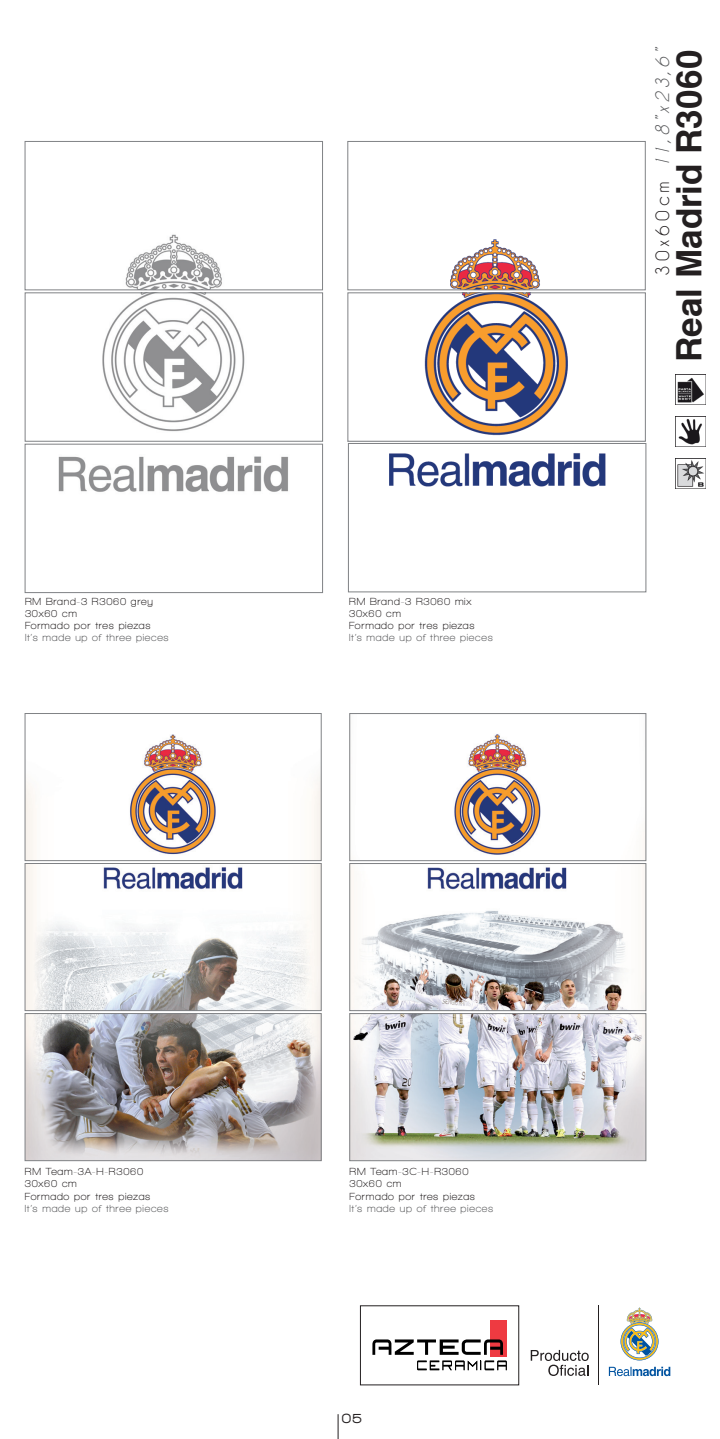
<style>
.page{position:relative;width:720px;height:1439px;background:#fff}
.page>*{position:absolute;margin:0;border:0;box-sizing:border-box;transform-origin:0 0}
.t1{font:700 35px "Helvetica";color:#231f20}
._12-FORMATO_bajo_tít{font:italic 17.5px "Caviar Dreams";color:#57585a}
._13-TEXTOS_INFORMACI{font:900 14px "Walkway Expand";color:#231f20;scale:.85 1}
._3_3-DESPIECES_PAGIN{font:700 10.5px "Walkway";letter-spacing:.065em;color:#231f20}
._3_3-DESPIECES_PAGIN-2{font:700 10.5px "Walkway";letter-spacing:.065em;color:#57585a}
.s1{font-style:normal;color:#231f20}
</style>
<div class="page">
<img style="left:389px;top:453px;width:217px;height:34px">
<div style="left:348px;top:443px;width:298px;height:149px;border:1px solid #808285"></div>
<img style="left:58px;top:456px;width:231px;height:36px">
<div style="left:25px;top:444px;width:297px;height:149px;border:1px solid #808285"></div>
<img style="left:424px;top:295px;width:144px;height:141px">
<img style="left:102px;top:295px;width:143px;height:137px">
<div style="left:25px;top:293px;width:298px;height:148px;border:1px solid #808285"></div>
<img style="left:450px;top:239px;width:90px;height:49px">
<div style="left:347px;top:141px;width:298px;height:149px;border:1px solid #808285"></div>
<img style="left:125px;top:234px;width:97px;height:54px">
<div style="left:25px;top:141px;width:297px;height:149px;border:1px solid #808285"></div>
<img style="left:27px;top:1015px;width:292px;height:144px">
<div style="left:25px;top:1013px;width:296px;height:148px;border:1px solid #808285"></div>
<img style="left:27px;top:865px;width:292px;height:144px">
<div style="left:25px;top:863px;width:296px;height:148px;border:1px solid #808285"></div>
<img style="left:27px;top:734px;width:292px;height:125px">
<div style="left:25px;top:713px;width:296px;height:148px;border:1px solid #808285"></div>
<svg style="left:337px;top:1414px;width:1px;height:25px"></svg>
<hr style="left:598px;top:1305px;width:1px;height:80px;background:#231f20">
<svg style="left:608px;top:1307px;width:62px;height:69px"></svg>
<svg style="left:530px;top:1350px;width:58px;height:26px"></svg>
<div style="left:490px;top:1320px;width:16px;height:36px;background:#ee3a41"></div>
<svg style="left:372px;top:1339px;width:131px;height:15px"></svg>
<svg style="left:417px;top:1360px;width:89px;height:10px"></svg>
<div style="left:360px;top:1305px;width:159px;height:80px;border:1px solid #231f20"></div>
<img style="left:351px;top:1015px;width:293px;height:144px">
<div style="left:349px;top:1013px;width:297px;height:148px;border:1px solid #808285"></div>
<img style="left:351px;top:865px;width:293px;height:144px">
<div style="left:349px;top:863px;width:297px;height:148px;border:1px solid #808285"></div>
<img style="left:454px;top:734px;width:87px;height:121px">
<div style="left:349px;top:713px;width:297px;height:148px;border:1px solid #808285"></div>
<img style="left:675px;top:417px;width:27px;height:29px">
<img style="left:675px;top:459px;width:29px;height:30px">
<img style="left:675px;top:375px;width:29px;height:29px">
<p class="_3_3-DESPIECES_PAGIN" style="left:25px;top:595px;width:129px">RM Brand-3 R3060 grey</p>
<p class="_3_3-DESPIECES_PAGIN" style="left:25px;top:607px;width:53px">30x60 cm</p>
<p class="_3_3-DESPIECES_PAGIN" style="left:25px;top:620px;width:127px">Formado por tres piezas</p>
<p class="_3_3-DESPIECES_PAGIN-2" style="left:25px;top:632px;width:145px">It’s made up of three pieces</p>
<p class="_3_3-DESPIECES_PAGIN" style="left:349px;top:595px;width:124px">RM Brand-3 R3060 mix</p>
<p class="_3_3-DESPIECES_PAGIN" style="left:349px;top:607px;width:53px">30x60 cm</p>
<p class="_3_3-DESPIECES_PAGIN" style="left:349px;top:620px;width:127px">Formado por tres piezas</p>
<p class="_3_3-DESPIECES_PAGIN-2" style="left:349px;top:632px;width:145px">It’s made up of three pieces</p>
<p class="_12-FORMATO_bajo_tít" style="left:652px;top:276px;width:232px;rotate:-90deg"><span class="s1">3 0x60 cm</span> 11,8”x23,6”</p>
<p class="t1" style="left:660px;top:362px;width:314px;rotate:-90deg">Real Madrid R3060</p>
<p class="_3_3-DESPIECES_PAGIN" style="left:25px;top:1165px;width:120px">RM Team-3A-H-R3060</p>
<p class="_3_3-DESPIECES_PAGIN" style="left:25px;top:1178px;width:53px">30x60 cm</p>
<p class="_3_3-DESPIECES_PAGIN" style="left:25px;top:1190px;width:127px">Formado por tres piezas</p>
<p class="_3_3-DESPIECES_PAGIN-2" style="left:25px;top:1202px;width:145px">It’s made up of three pieces</p>
<p class="_3_3-DESPIECES_PAGIN" style="left:349px;top:1165px;width:120px">RM Team-3C-H-R3060</p>
<p class="_3_3-DESPIECES_PAGIN" style="left:349px;top:1178px;width:53px">30x60 cm</p>
<p class="_3_3-DESPIECES_PAGIN" style="left:349px;top:1190px;width:127px">Formado por tres piezas</p>
<p class="_3_3-DESPIECES_PAGIN-2" style="left:349px;top:1202px;width:145px">It’s made up of three pieces</p>
<p class="_13-TEXTOS_INFORMACI" style="left:341px;top:1411px;width:25px">05</p>
</div>
